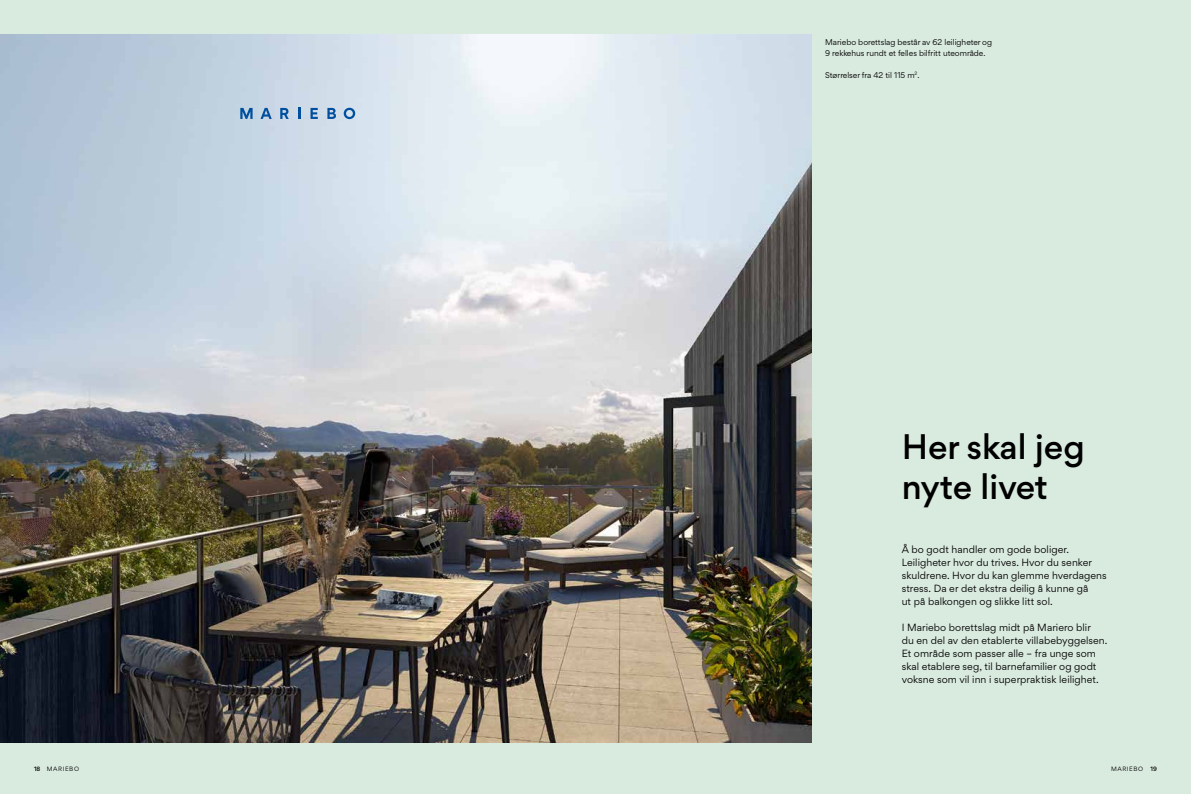
<style>
.page{position:relative;width:1191px;height:794px;background:#d9eadf}
.page>*{position:absolute;margin:0;border:0;box-sizing:border-box;transform-origin:0 0}
.t1{font:500 34px/40px "Gordita";color:#000}
.t2{font:10px/13px "Gordita";letter-spacing:.005em;color:#000}
.t3{font:8px/11px "Gordita";color:#000}
.t4{font:6px "Gordita";letter-spacing:.1em;color:#000}
.s1{font-weight:500}
</style>
<div class="page">
<img style="left:0;top:34px;width:811px;height:709px">
<svg style="left:240px;top:108px;width:12px;height:11px"></svg>
<svg style="left:260px;top:108px;width:12px;height:11px"></svg>
<svg style="left:280px;top:108px;width:9px;height:11px"></svg>
<svg style="left:298px;top:108px;width:2px;height:11px"></svg>
<svg style="left:310px;top:108px;width:8px;height:11px"></svg>
<svg style="left:327px;top:108px;width:9px;height:11px"></svg>
<svg style="left:344px;top:108px;width:11px;height:11px"></svg>
<p class="t3" style="left:825px;top:37px;width:168px">Mariebo borettslag består av 62 leiligheter og<br>9 rekkehus rundt et felles bilfritt uteområde.</p>
<p class="t3" style="left:825px;top:70px;width:96px">Størrelser fra 42 til 115 m<sup>2</sup>.</p>
<h1 class="t1" style="left:901px;top:426px;width:185px">Her skal jeg nyte livet</h1>
<p class="t2" style="left:901px;top:542px;width:206px">Å bo godt handler om gode boliger.<br>Leiligheter hvor du trives. Hvor du senker skuldrene. Hvor du kan glemme hverdagens stress. Da er det ekstra deilig å kunne gå<br>ut på balkongen og slikke litt sol.</p>
<p class="t2" style="left:901px;top:620px;width:207px">I Mariebo borettslag midt på Mariero blir<br>du en del av den etablerte villabebyggelsen.<br>Et område som passer alle – fra unge som skal etablere seg, til barnefamilier og godt voksne som vil inn i superpraktisk leilighet.</p>
<p class="t4" style="left:34px;top:765px;width:46px"><span class="s1">18</span> MARIEBO</p>
<p class="t4" style="left:1111px;top:765px;width:47px">MARIEBO <span class="s1">19</span></p>
</div>
